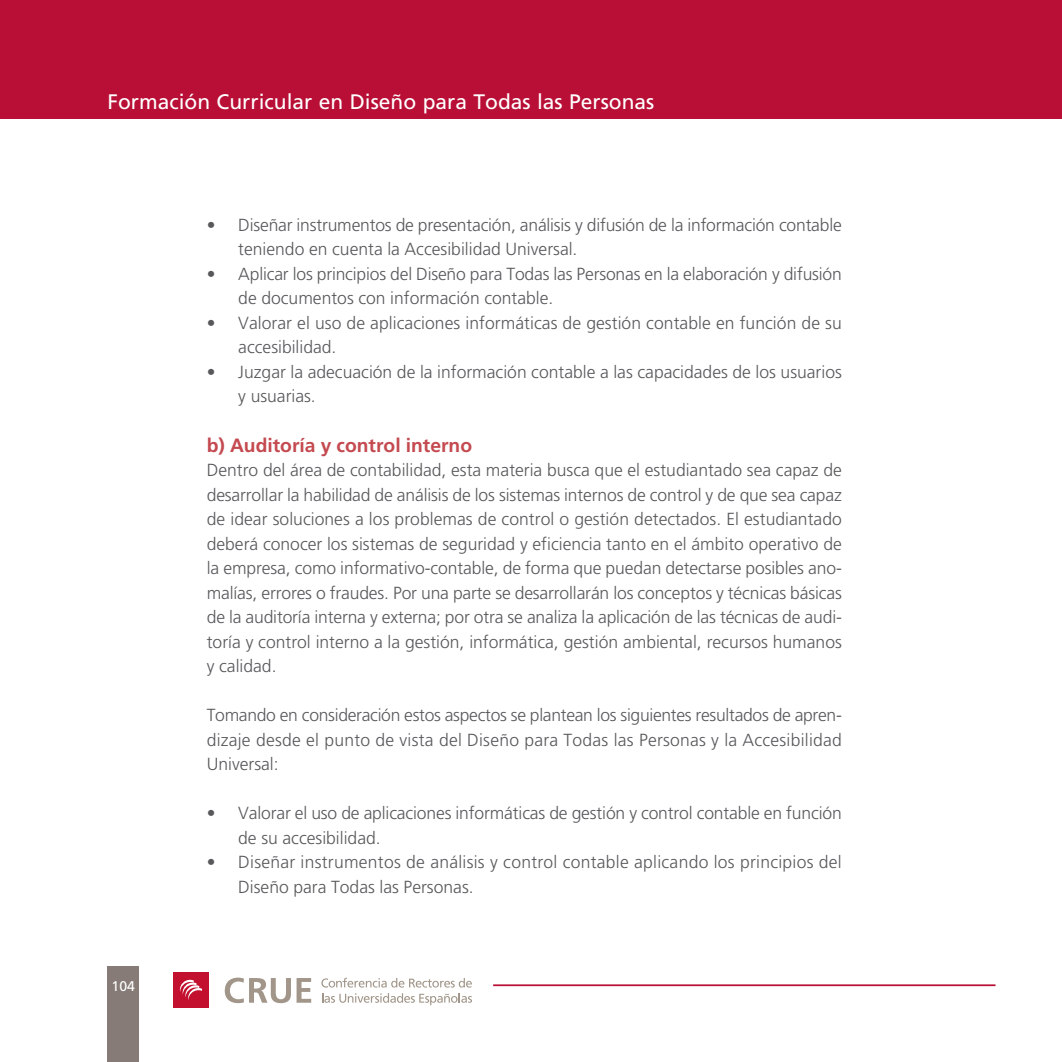
<style>
.page{position:relative;width:1062px;height:1062px;background:#fff}
.page>*{position:absolute;margin:0;border:0;box-sizing:border-box;transform-origin:0 0}
.t1{font:21px "Frutiger LT Std";color:#fff}
.t2{font:700 19.25px "Frutiger LT Std";color:#c44a50}
.t3{font:300 17.5px/24.5px "Frutiger LT Std";color:#57585a}
.t4{font:14px "Frutiger";color:#fff}
</style>
<div class="page">
<div style="left:0;top:0;width:1062px;height:119px;background:#b90f36"></div>
<div style="left:107px;top:966px;width:32px;height:96px;background:#867b76"></div>
<svg style="left:225px;top:977px;width:86px;height:26px"></svg>
<div style="left:173px;top:972px;width:35px;height:36px;background:#c3102f"></div>
<svg style="left:180px;top:979px;width:22px;height:21px"></svg>
<svg style="left:322px;top:993px;width:150px;height:12px"></svg>
<svg style="left:321px;top:977px;width:151px;height:10px"></svg>
<hr style="left:493px;top:984px;width:502px;height:2px;background:#b90f36">
<p class="t1" style="left:107px;top:94px;width:548px">Formación Curricular en Diseño para Todas las Personas</p>
<p class="t4" style="left:112px;top:980px;width:25px">104</p>
<p class="t3" style="left:238px;top:214px;width:605px;text-indent:-32px">• Diseñar instrumentos de presentación, análisis y difusión de la información contable teniendo en cuenta la Accesibilidad Universal.</p>
<p class="t3" style="left:238px;top:263px;width:605px;text-indent:-31px">• Aplicar los principios del Diseño para Todas las Personas en la elaboración y difusión de documentos con información contable.</p>
<p class="t3" style="left:238px;top:312px;width:605px;text-indent:-31px">• Valorar el uso de aplicaciones informáticas de gestión contable en función de su accesibilidad.</p>
<p class="t3" style="left:238px;top:361px;width:605px;text-indent:-32px">• Juzgar la adecuación de la información contable a las capacidades de los usuarios y usuarias.</p>
<p class="t2" style="left:207px;top:437px;width:267px">b) Auditoría y control interno</p>
<p class="t3" style="left:207px;top:459px;width:636px;text-align:justify">Dentro del área de contabilidad, esta materia busca que el estudiantado sea capaz de desarrollar la habilidad de análisis de los sistemas internos de control y de que sea capaz de idear soluciones a los problemas de control o gestión detectados. El estudiantado deberá conocer los sistemas de seguridad y eficiencia tanto en el ámbito operativo de la empresa, como informativo-contable, de forma que puedan detectarse posibles ano&shy;malías, errores o fraudes. Por una parte se desarrollarán los conceptos y técnicas básicas de la auditoría interna y externa; por otra se analiza la aplicación de las técnicas de audi&shy;toría y control interno a la gestión, informática, gestión ambiental, recursos humanos y calidad.</p>
<p class="t3" style="left:207px;top:704px;width:636px;text-align:justify">Tomando en consideración estos aspectos se plantean los siguientes resultados de apren&shy;dizaje desde el punto de vista del Diseño para Todas las Personas y la Accesibilidad Universal:</p>
<p class="t3" style="left:238px;top:802px;width:605px;text-indent:-32px">• Valorar el uso de aplicaciones informáticas de gestión y control contable en función de su accesibilidad.</p>
<p class="t3" style="left:238px;top:851px;width:605px;text-indent:-31px">• Diseñar instrumentos de análisis y control contable aplicando los principios del<br>Diseño para Todas las Personas.</p>
</div>
